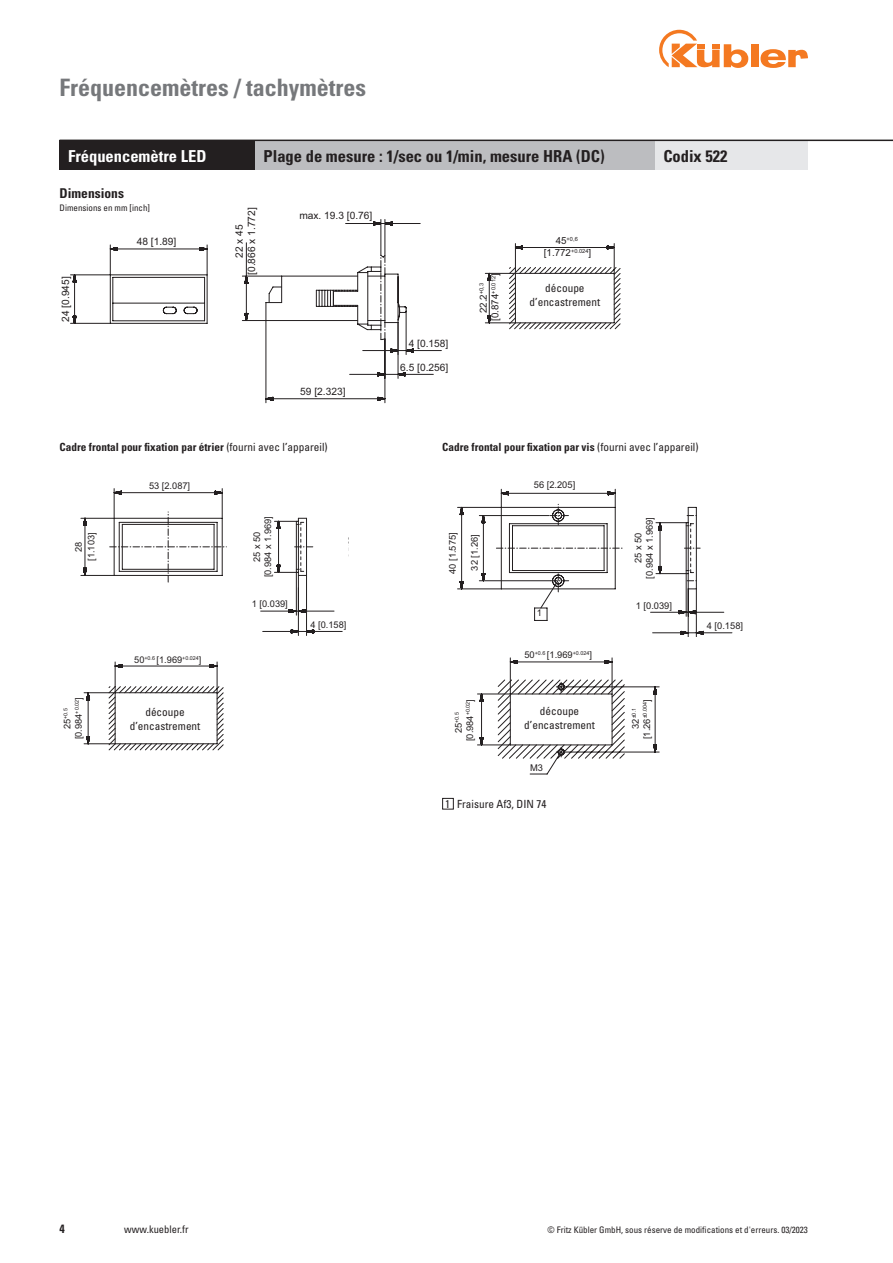
<style>
.page{position:relative;width:893px;height:1263px;background:#fff}
.page>*{position:absolute;margin:0;border:0;box-sizing:border-box;transform-origin:0 0}
.t1{font:700 condensed 24px "Univers";color:#76787b}
.Head_weiß{font:700 condensed 16.5px "Univers";color:#231f20}
.Head_weiß-2{font:700 condensed 16.5px "Univers";color:#fff}
.Bestellschlüssel{font:700 condensed 13.5px "Univers";color:#231f20}
.t2{font:700 condensed 12px "Univers";color:#231f20}
.Bestellschlüssel-2{font:700 condensed 11.25px "Univers";color:#231f20}
.Bestellschlüssel-3{font:condensed 11.25px/14.2px "Univers";color:#231f20;text-align:center}
.t3{font:condensed 10.5px "Univers";color:#231f20}
.t4{font:10.2px/12.3px "Arial";color:#231f20;text-align:center}
.t5{font:9.75px/11.7px "Arial";color:#231f20;text-align:center}
.t6{font:9.3px/11.1px "Arial";color:#231f20;text-align:center}
.Fußnote{font:condensed 9px "Univers";color:#231f20}
.t7{font:5.7px "Arial";color:#231f20}
.t8{font:5.4px "Arial";color:#231f20}
.s1{font-size:9.75px}
.s2{font-weight:400}
.s3{font-size:9.3px}
</style>
<div class="page">
<div style="left:751px;top:44px;width:7px;height:23px;background:#f47921"></div>
<svg style="left:760px;top:49px;width:48px;height:19px"></svg>
<svg style="left:659px;top:30px;width:89px;height:38px"></svg>
<svg style="left:70px;top:219px;width:364px;height:184px"></svg>
<svg style="left:316px;top:255px;width:126px;height:100px"></svg>
<svg style="left:485px;top:243px;width:135px;height:86px"></svg>
<svg style="left:457px;top:489px;width:276px;height:148px"></svg>
<svg style="left:84px;top:662px;width:139px;height:88px"></svg>
<svg style="left:477px;top:658px;width:182px;height:117px"></svg>
<svg style="left:81px;top:488px;width:261px;height:148px"></svg>
<div style="left:60px;top:140px;width:195px;height:30px;background:#231f20"></div>
<div style="left:655px;top:140px;width:153px;height:30px;background:#e6e7e9"></div>
<div style="left:255px;top:140px;width:400px;height:30px;background:#bcbdc0"></div>
<div style="left:442px;top:798px;width:12px;height:11px;border:1px solid #231f20"></div>
<hr style="left:60px;top:140px;width:833px;height:1px;background:#231f20">
<p class="t1" style="left:60px;top:72px;width:308px">Fréquencemètres / tachymètres</p>
<p class="Head_weiß-2" style="left:68px;top:146px;width:140px">Fréquencemètre LED</p>
<p class="Head_weiß" style="left:264px;top:146px;width:342px">Plage de mesure : 1/sec ou 1/min, mesure HRA (DC)</p>
<p class="Head_weiß" style="left:663px;top:146px;width:66px">Codix 522</p>
<p class="Bestellschlüssel" style="left:60px;top:185px;width:66px">Dimensions</p>
<p class="Fußnote" style="left:60px;top:202px;width:92px">Dimensions en mm [inch]</p>
<p class="t4" style="left:60px;top:322px;width:47px;rotate:-90deg">24 [0.945]</p>
<p class="t4" style="left:137px;top:235px;width:41px">48 [1.89]</p>
<p class="t4" style="left:233px;top:275px;width:69px;rotate:-90deg">22 x 45<br>[0.866 x 1.772]</p>
<p class="t4" style="left:299px;top:209px;width:75px">max. 19.3 [0.76]</p>
<p class="t4" style="left:300px;top:385px;width:47px">59 [2.323]</p>
<p class="t4" style="left:409px;top:337px;width:41px">4 [0.158]</p>
<p class="t4" style="left:400px;top:361px;width:50px">6.5 [0.256]</p>
<p class="t5" style="left:478px;top:321px;width:49px;rotate:-90deg">22.2<sup>+0,3 </sup>[0.874<sup>+0.012</sup>]</p>
<p class="t7" style="left:556px;top:236px;width:24px"><span class="s1">45</span>+0,6</p>
<p class="t5" style="left:544px;top:247px;width:49px">[1.772<sup>+0.024</sup>]</p>
<p class="Bestellschlüssel-3" style="left:530px;top:280px;width:72px">découpe d’encastrement</p>
<p class="Bestellschlüssel-2" style="left:60px;top:440px;width:270px">Cadre frontal pour fixation par étrier <span class="s2">(fourni avec l’appareil)</span></p>
<p class="Bestellschlüssel-2" style="left:442px;top:440px;width:258px">Cadre frontal pour fixation par vis <span class="s2">(fourni avec l’appareil)</span></p>
<p class="t6" style="left:149px;top:480px;width:43px">53 [2.087]</p>
<p class="t6" style="left:534px;top:479px;width:43px">56 [2.205]</p>
<p class="t6" style="left:86px;top:561px;width:30px;rotate:-90deg">[1.103]</p>
<p class="t6" style="left:73px;top:552px;width:12px;rotate:-90deg">28</p>
<p class="t6" style="left:263px;top:577px;width:63px;rotate:-90deg">[0.984 x 1.969]</p>
<p class="t6" style="left:252px;top:562px;width:32px;rotate:-90deg">25 x 50</p>
<p class="t6" style="left:252px;top:598px;width:37px">1 [0.039]</p>
<p class="t6" style="left:447px;top:574px;width:43px;rotate:-90deg">40 [1.575]</p>
<p class="t6" style="left:469px;top:571px;width:38px;rotate:-90deg">32 [1.26]</p>
<p class="t6" style="left:537px;top:608px;width:7px">1</p>
<p class="t6" style="left:633px;top:579px;width:63px;rotate:-90deg">25 x 50<br>[0.984 x 1.969]</p>
<p class="t6" style="left:636px;top:600px;width:38px">1 [0.039]</p>
<p class="t6" style="left:310px;top:619px;width:37px">4 [0.158]</p>
<p class="t6" style="left:707px;top:620px;width:38px">4 [0.158]</p>
<p class="t8" style="left:134px;top:654px;width:69px"><span class="s3">50</span>+0.6 <span class="s3">[1.969</span>+0.024<span class="s3">]</span></p>
<p class="t8" style="left:524px;top:650px;width:69px"><span class="s3">50</span>+0.6 <span class="s3">[1.969</span>+0.024<span class="s3">]</span></p>
<p class="t6" style="left:73px;top:739px;width:43px;rotate:-90deg">[0.984<sup>+0.02</sup>]</p>
<p class="t8" style="left:62px;top:729px;width:22px;rotate:-90deg"><span class="s3">25</span>+0.5</p>
<p class="t6" style="left:464px;top:741px;width:44px;rotate:-90deg">[0.984<sup>+0.02</sup>]</p>
<p class="t8" style="left:630px;top:729px;width:22px;rotate:-90deg"><span class="s3">32</span>±0.1</p>
<p class="t6" style="left:641px;top:739px;width:41px;rotate:-90deg">[1.26<sup>±0.004</sup>]</p>
<p class="Bestellschlüssel-3" style="left:130px;top:704px;width:72px">découpe d’encastrement</p>
<p class="Bestellschlüssel-3" style="left:524px;top:703px;width:72px">découpe d’encastrement</p>
<p class="t8" style="left:453px;top:733px;width:23px;rotate:-90deg"><span class="s3">25</span>+0.5</p>
<p class="t6" style="left:530px;top:762px;width:14px">M3</p>
<p class="Bestellschlüssel-3" style="left:445px;top:796px;width:6px">1</p>
<p class="Bestellschlüssel-3" style="left:457px;top:797px;width:91px">Fraisure Af3, DIN 74</p>
<p class="t2" style="left:60px;top:1221px;width:7px">4</p>
<p class="t3" style="left:124px;top:1223px;width:66px">www.kuebler.fr</p>
<p class="Fußnote" style="left:548px;top:1224px;width:262px">© Fritz Kübler GmbH, sous réserve de modifications et d'erreurs. 03/2023</p>
</div>
